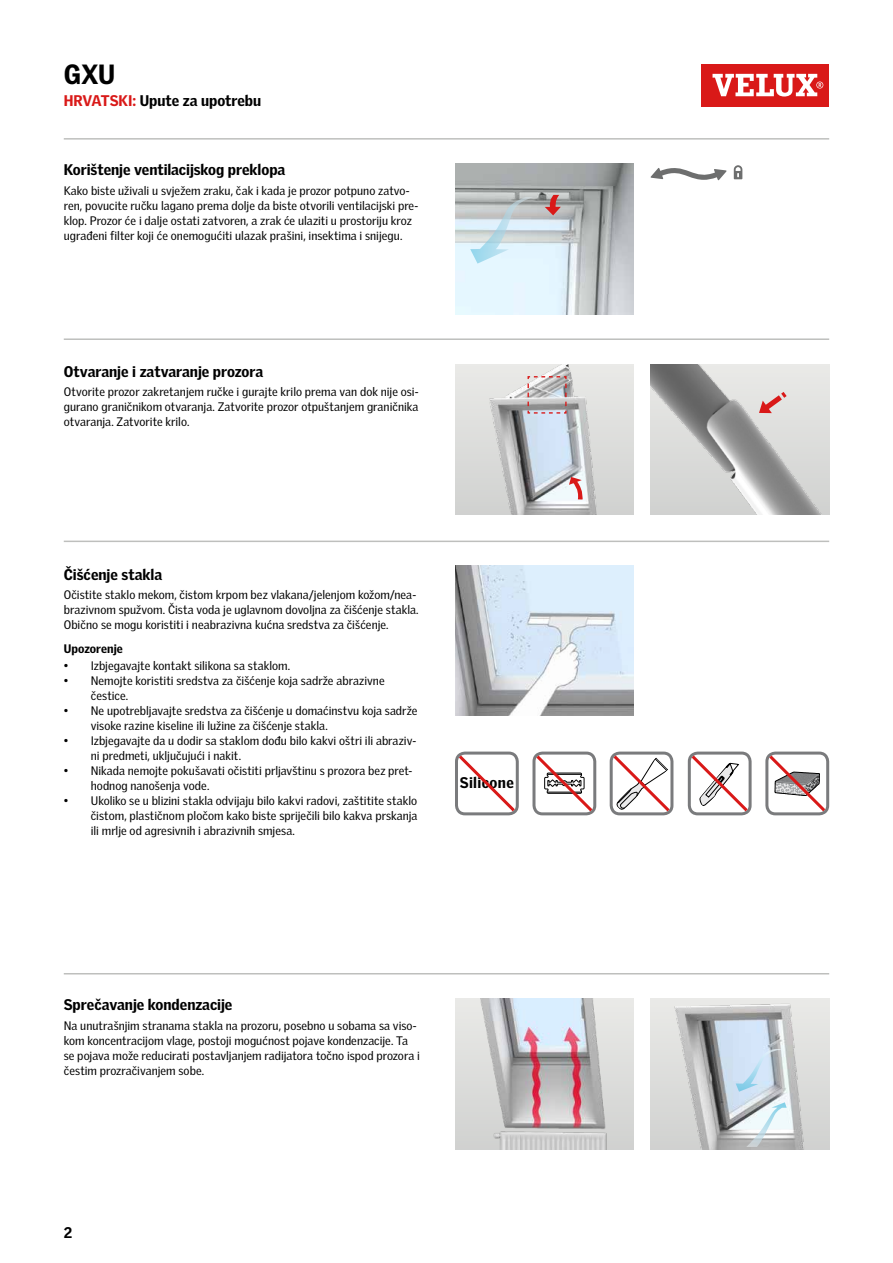
<style>
.page{position:relative;width:893px;height:1263px;background:#fff}
.page>*{position:absolute;margin:0;border:0;box-sizing:border-box;transform-origin:0 0}
.t1{font:900 27px "Velux Gothic";color:#000}
.t2{font:900 15px "Velux Gothic";letter-spacing:-.005em;color:#000}
.t3{font:900 15px "Velux Gothic";letter-spacing:.025em;color:#000}
.t4{font:12px/15px "Velux Gothic";letter-spacing:.005em;color:#000}
.t5{font:900 12px "Velux Gothic";letter-spacing:.005em;color:#000}
.s1{color:#d91918}
</style>
<div class="page">
<div style="left:702px;top:64px;width:127px;height:42px;background:#d91918"></div>
<svg style="left:712px;top:74px;width:111px;height:23px"></svg>
<div style="left:455px;top:751px;width:64px;height:64px;border:3px solid #7a7b7d;border-radius:9px"></div>
<svg style="left:456px;top:752px;width:62px;height:62px"></svg>
<div style="left:688px;top:751px;width:64px;height:64px;border:3px solid #7a7b7d;border-radius:9px"></div>
<svg style="left:688px;top:752px;width:63px;height:62px"></svg>
<div style="left:610px;top:751px;width:63px;height:64px;border:3px solid #7a7b7d;border-radius:9px"></div>
<svg style="left:610px;top:752px;width:63px;height:62px"></svg>
<div style="left:765px;top:751px;width:64px;height:64px;border:3px solid #7a7b7d;border-radius:9px"></div>
<svg style="left:766px;top:752px;width:62px;height:62px"></svg>
<div style="left:532px;top:751px;width:64px;height:64px;border:3px solid #7a7b7d;border-radius:9px"></div>
<svg style="left:533px;top:752px;width:63px;height:62px"></svg>
<img style="left:455px;top:364px;width:179px;height:151px">
<img style="left:651px;top:364px;width:178px;height:151px">
<svg style="left:569px;top:477px;width:15px;height:22px"></svg>
<img style="left:455px;top:565px;width:179px;height:150px">
<img style="left:455px;top:999px;width:179px;height:150px">
<img style="left:651px;top:999px;width:178px;height:150px">
<svg style="left:736px;top:1048px;width:48px;height:44px"></svg>
<svg style="left:746px;top:1102px;width:41px;height:45px"></svg>
<svg style="left:527px;top:375px;width:40px;height:39px"></svg>
<svg style="left:759px;top:392px;width:28px;height:21px"></svg>
<img style="left:455px;top:164px;width:179px;height:150px">
<svg style="left:470px;top:197px;width:64px;height:67px"></svg>
<svg style="left:545px;top:195px;width:16px;height:20px"></svg>
<svg style="left:734px;top:165px;width:8px;height:14px"></svg>
<svg style="left:651px;top:168px;width:75px;height:12px"></svg>
<hr style="left:64px;top:338px;width:765px;height:2px;background:#bebfbd">
<hr style="left:64px;top:541px;width:765px;height:1px;background:#bebfbd">
<hr style="left:64px;top:973px;width:765px;height:1px;background:#bebfbd">
<hr style="left:64px;top:138px;width:765px;height:2px;background:#bebfbd">
<h1 class="t1" style="left:64px;top:57px;width:53px">GXU</h1>
<p class="t2" style="left:64px;top:91px;width:199px"><span class="s1">HRVATSKI:</span> Upute za upotrebu</p>
<p class="t2" style="left:64px;top:160px;width:223px">Korištenje ventilacijskog preklopa</p>
<p class="t4" style="left:64px;top:183px;width:356px">Kako biste uživali u svježem zraku, čak i kada je prozor potpuno zatvo&shy;ren, povucite ručku lagano prema dolje da biste otvorili ventilacijski pre&shy;klop. Prozor će i dalje ostati zatvoren, a zrak će ulaziti u prostoriju kroz ugrađeni filter koji će onemogućiti ulazak prašini, insektima i snijegu.</p>
<p class="t2" style="left:64px;top:362px;width:201px">Otvaranje i zatvaranje prozora</p>
<p class="t4" style="left:64px;top:384px;width:356px;text-align:justify">Otvorite prozor zakretanjem ručke i gurajte krilo prema van dok nije osi&shy;gurano graničnikom otvaranja. Zatvorite prozor otpuštanjem graničnika otvaranja. Zatvorite krilo.</p>
<p class="t2" style="left:64px;top:565px;width:100px">Čišćenje stakla</p>
<p class="t4" style="left:64px;top:587px;width:356px">Očistite staklo mekom, čistom krpom bez vlakana/jelenjom kožom/nea&shy;brazivnom spužvom. Čista voda je uglavnom dovoljna za čišćenje stakla.<br>Obično se mogu koristiti i neabrazivna kućna sredstva za čišćenje.</p>
<p class="t5" style="left:64px;top:641px;width:61px">Upozorenje</p>
<p class="t4" style="left:64px;top:658px;width:228px">• Izbjegavajte kontakt silikona sa staklom.</p>
<p class="t4" style="left:91px;top:673px;width:295px;text-indent:-27px">• Nemojte koristiti sredstva za čišćenje koja sadrže abrazivne čestice.</p>
<p class="t4" style="left:91px;top:703px;width:328px;text-indent:-27px">• Ne upotrebljavajte sredstva za čišćenje u domaćinstvu koja sadrže visoke razine kiseline ili lužine za čišćenje stakla.</p>
<p class="t4" style="left:91px;top:733px;width:327px;text-indent:-27px">• Izbjegavajte da u dodir sa staklom dođu bilo kakvi oštri ili abraziv&shy;ni predmeti, uključujući i nakit.</p>
<p class="t4" style="left:91px;top:763px;width:323px;text-indent:-27px">• Nikada nemojte pokušavati očistiti prljavštinu s prozora bez pret&shy;hodnog nanošenja vode.</p>
<p class="t4" style="left:91px;top:793px;width:328px;text-align:justify;text-indent:-27px">• Ukoliko se u blizini stakla odvijaju bilo kakvi radovi, zaštitite staklo čistom, plastičnom pločom kako biste spriječili bilo kakva prskanja ili mrlje od agresivnih i abrazivnih smjesa.</p>
<p class="t3" style="left:460px;top:773px;width:56px">Silicone</p>
<p class="t2" style="left:64px;top:995px;width:170px">Sprečavanje kondenzacije</p>
<p class="t4" style="left:64px;top:1017px;width:358px">Na unutrašnjim stranama stakla na prozoru, posebno u sobama sa viso&shy;kom koncentracijom vlage, postoji mogućnost pojave kondenzacije. Ta se pojava može reducirati postavljanjem radijatora točno ispod prozora i čestim prozračivanjem sobe.</p>
<p class="t2" style="left:64px;top:1222px;width:10px">2</p>
</div>
